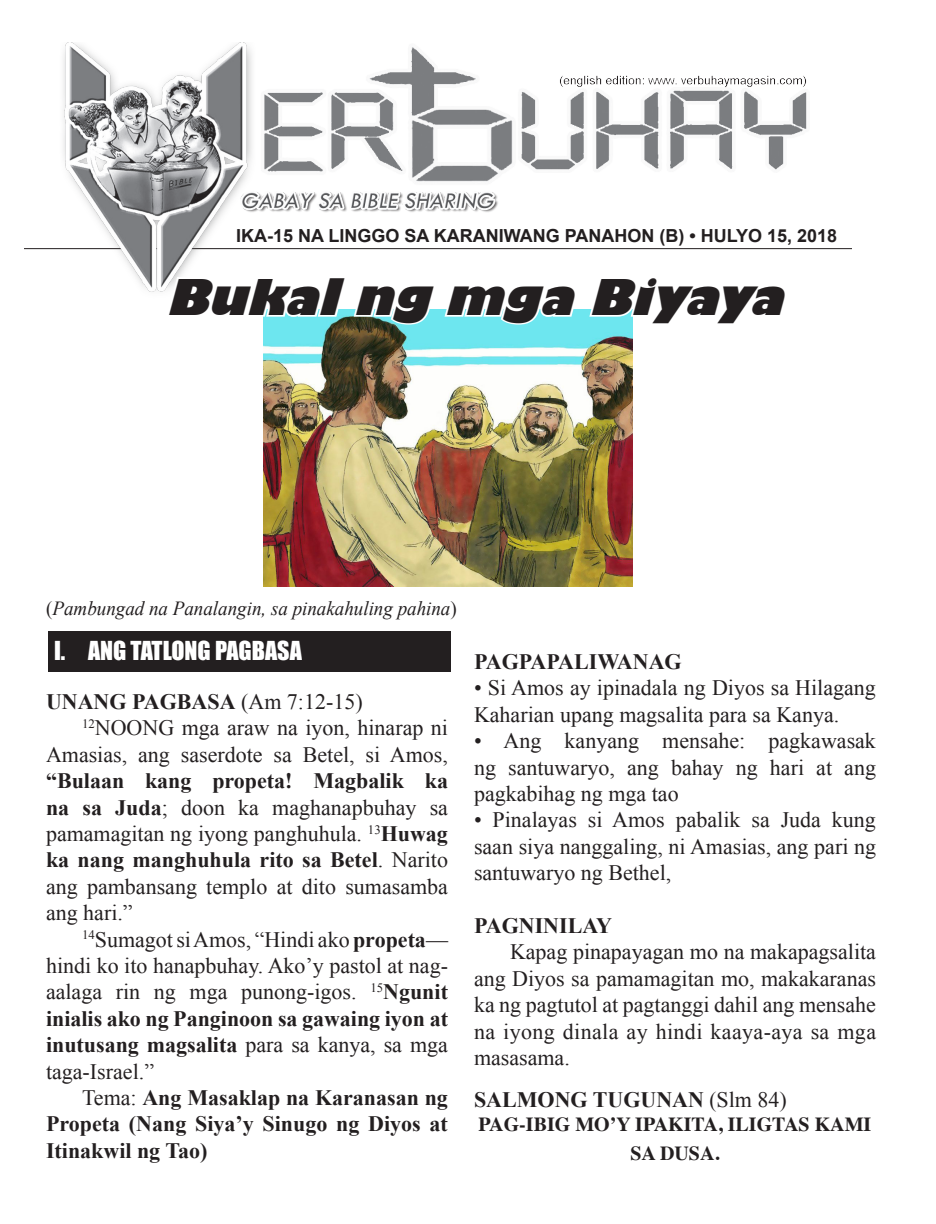
<style>
.page{position:relative;width:936px;height:1224px;background:#fff}
.page>*{position:absolute;margin:0;border:0;box-sizing:border-box;transform-origin:0 0}
.headline{font:italic 800 48px "Gill Sans";color:#231f20}
.t1{font:24px "Impact";color:#fff}
.body_text{font:22px/26.4px "Times New Roman";color:#231f20;text-align:justify}
.subhead{font:22px/26.4px "Times New Roman";color:#231f20;text-align:justify}
.body_text-2{font:700 22px/26.4px "Times New Roman";color:#231f20;text-align:justify}
.subhead-2{font:700 22px "Times New Roman";color:#231f20}
.bodytext_unindented{font:700 22px "Times New Roman";color:#231f20}
.bodytext_unindented-2{font:italic 20px "Times New Roman";color:#231f20;scale:.95 1}
.t2{font:700 20px/28.8px "Times";color:#231f20;text-align:center}
.liturgical_celebrati{font:700 18px "Arial";color:#231f20}
.s1{font-style:normal}
.s2{font-weight:400}
.s3{font-weight:700}
</style>
<div class="page">
<img style="left:263px;top:310px;width:370px;height:277px">
<hr style="left:24px;top:248px;width:828px;height:1px;background:#231f20">
<div style="left:48px;top:631px;width:402px;height:41px;background:#231f20"></div>
<img style="left:52px;top:42px;width:800px;height:250px">
<svg style="left:164px;top:274px;width:416px;height:53px"></svg>
<svg style="left:587px;top:273px;width:203px;height:54px"></svg>
<p class="liturgical_celebrati" style="left:236px;top:223px;width:603px">IKA-15 NA LINGGO SA KARANIWANG PANAHON (B) • HULYO 15, 2018</p>
<p class="headline" style="left:166px;top:267px;width:636px">Bukalng mga Biyaya</p>
<p class="bodytext_unindented-2" style="left:46px;top:594px;width:434px"><span class="s1">(</span>Pambungad na Panalangin, sa pinakahuling pahina<span class="s1">)</span></p>
<p class="t1" style="left:54px;top:631px;width:249px">I. ANG TATLONG PAGBASA</p>
<p class="body_text-2" style="left:46px;top:688px;width:318px">UNANG PAGBASA <span class="s2">(Am 7:12-15)</span></p>
<p class="body_text" style="left:46px;top:714px;width:404px;text-indent:36px"><sup>12</sup>NOONG mga araw na iyon, hinarap ni Amasias, ang saserdote sa Betel, si Amos, <span class="s3">“Bulaan kang propeta! Magbalik ka na sa Juda</span>; doon ka maghanapbuhay sa pamamagitan ng iyong panghuhula. <sup>13</sup><span class="s3">Huwag ka nang manghuhula rito sa Betel</span>. Narito ang pambansang templo at dito sumasamba ang hari.”</p>
<p class="body_text" style="left:46px;top:926px;width:404px;text-indent:36px"><sup>14</sup>Sumagot si Amos, “Hindi ako <span class="s3">propeta</span>— hindi ko ito hanapbuhay. Ako’y pastol at nag&shy;aalaga rin ng mga punong-igos. <sup>15</sup><span class="s3">Ngunit inialis ako ng Panginoon sa gawaing iyon at inutusang magsalita</span> para sa kanya, sa mga taga-Israel.”</p>
<p class="body_text-2" style="left:46px;top:1084px;width:403px;text-indent:36px"><span class="s2">Tema:</span> Ang Masaklap na Karanasan ng Propeta (Nang Siya’y Sinugo ng Diyos at Itinakwil ng Tao)</p>
<p class="subhead-2" style="left:474px;top:646px;width:209px">PAGPAPALIWANAG</p>
<p class="subhead" style="left:474px;top:675px;width:403px">• Si Amos ay ipinadala ng Diyos sa Hilagang<br>Kaharian upang magsalita para sa Kanya.</p>
<p class="subhead" style="left:474px;top:727px;width:404px">• Ang kanyang mensahe: pagkawasak ng santuwaryo, ang bahay ng hari at ang pagkabihag ng mga tao</p>
<p class="subhead" style="left:474px;top:807px;width:404px">• Pinalayas si Amos pabalik sa Juda kung saan siya nanggaling, ni Amasias, ang pari ng santuwaryo ng Bethel,</p>
<p class="bodytext_unindented" style="left:474px;top:910px;width:140px">PAGNINILAY</p>
<p class="body_text" style="left:474px;top:939px;width:404px;text-indent:36px">Kapag pinapayagan mo na makapagsalita ang Diyos sa pamamagitan mo, makakaranas ka ng pagtutol at pagtanggi dahil ang mensahe na iyong dinala ay hindi kaaya-aya sa mga masasama.</p>
<p class="body_text-2" style="left:474px;top:1086px;width:314px">SALMONG TUGUNAN <span class="s2">(Slm 84)</span></p>
<p class="t2" style="left:479px;top:1108px;width:394px">PAG-IBIG MO’Y IPAKITA, ILIGTAS KAMI<br>SA DUSA.</p>
</div>
